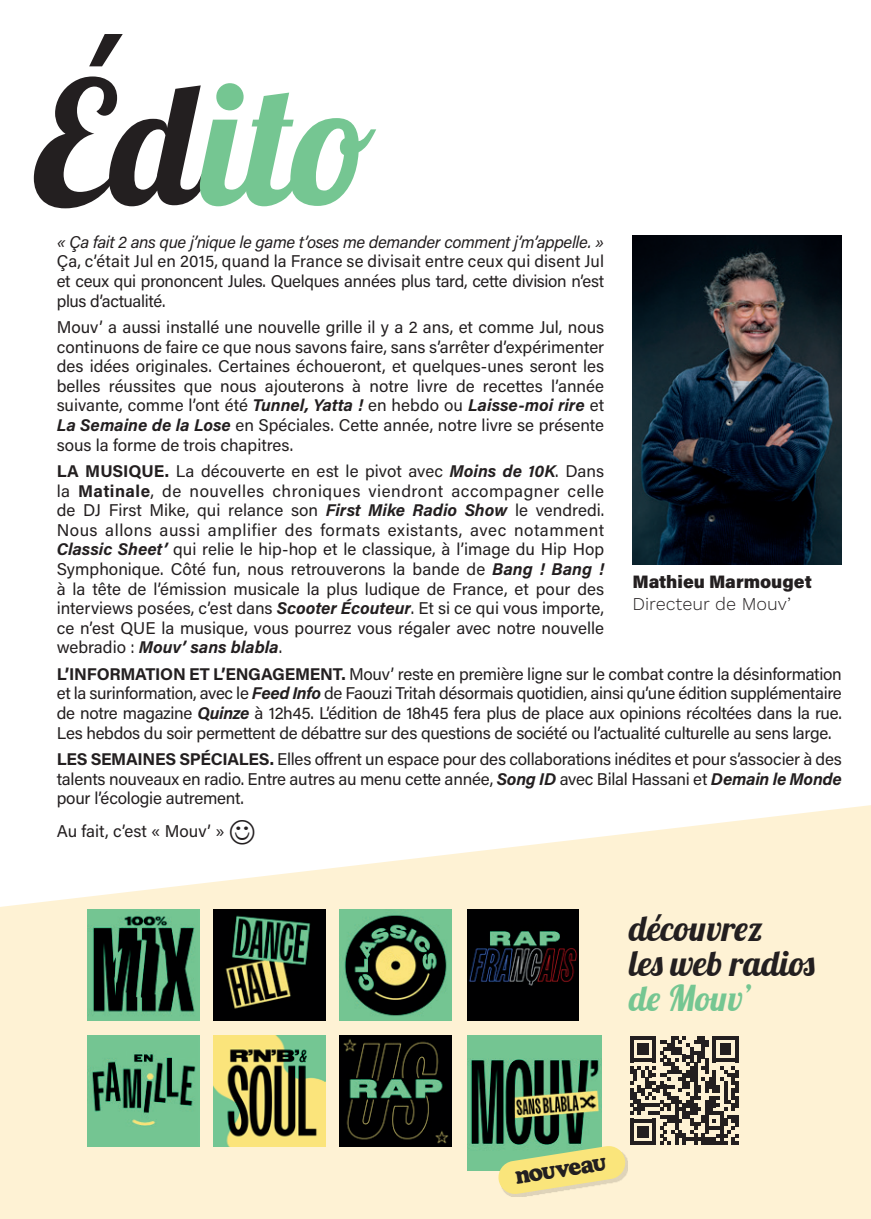
<style>
.page{position:relative;width:871px;height:1219px;background:#fff}
.page>*{position:absolute;margin:0;border:0;box-sizing:border-box;transform-origin:0 0}
.t1{font:171.2px "Lobster";color:#75c692}
.t2{font:35px/35px "Lobster";color:#231f20}
.t3{font:35px "Lobster";color:#75c692}
.t4{font:19px "Soap";color:#231f20}
.t5{font:900 18px "Acumin Pro";color:#231f20}
.t6{font:300 18px "Work Sans";color:#231f20}
.t7{font:17px/19.6px "Acumin Pro";letter-spacing:-.01em;color:#231f20;text-align:justify}
.t8{font:italic 17px "Acumin Pro";letter-spacing:-.025em;color:#231f20}
.s1{color:#231f20}
.s2{font-weight:700;font-style:italic}
.s3{font-weight:700}
</style>
<div class="page">
<svg style="left:0;top:805px;width:870px;height:414px;fill:#fef2d4"></svg>
<img style="left:632px;top:235px;width:209px;height:330px">
<img style="left:88px;top:909px;width:111px;height:112px">
<img style="left:339px;top:909px;width:112px;height:112px">
<img style="left:339px;top:1035px;width:112px;height:112px">
<img style="left:213px;top:1035px;width:112px;height:112px">
<img style="left:88px;top:1035px;width:111px;height:112px">
<img style="left:213px;top:909px;width:112px;height:112px">
<img style="left:467px;top:909px;width:111px;height:112px">
<img style="left:467px;top:1035px;width:134px;height:135px">
<div style="left:501px;top:1149px;width:127px;height:48px;background:#231f20;opacity:.15"></div>
<svg style="left:497px;top:1036px;width:241px;height:159px;background:#a0a784"></svg>
<svg style="left:230px;top:820px;width:24px;height:25px"></svg>
<h1 class="t1" style="left:33px;top:34px;width:337px"><span class="s1">Éd</span>ito</h1>
<p class="t8" style="left:57px;top:230px;width:548px">« Ça fait 2 ans que j’nique le game t’oses me demander comment j’m’appelle. »</p>
<p class="t7" style="left:57px;top:251px;width:548px">Ça, c’était Jul en 2015, quand la France se divisait entre ceux qui disent Jul et ceux qui prononcent Jules. Quelques années plus tard, cette division n’est plus d’actualité.</p>
<p class="t7" style="left:57px;top:317px;width:549px">Mouv’ a aussi installé une nouvelle grille il y a 2 ans, et comme Jul, nous continuons de faire ce que nous savons faire, sans s’arrêter d’expérimenter des idées originales. Certaines échoueront, et quelques-unes seront les belles réussites que nous ajouterons à notre livre de recettes l’année suivante, comme l’ont été <span class="s2">Tunnel, Yatta !</span> en hebdo ou <span class="s2">Laisse-moi rire</span> et <span class="s2">La Semaine de la Lose</span> en Spéciales. Cette année, notre livre se présente sous la forme de trois chapitres.</p>
<p class="t7" style="left:57px;top:461px;width:549px"><span class="s3">LA MUSIQUE.</span> La découverte en est le pivot avec <span class="s2">Moins de 10K</span>. Dans la <span class="s3">Matinale</span>, de nouvelles chroniques viendront accompagner celle de DJ First Mike, qui relance son <span class="s2">First Mike Radio Show</span> le vendredi.<br>Nous allons aussi amplifier des formats existants, avec notamment <span class="s2">Classic Sheet’</span> qui relie le hip-hop et le classique, à l’image du Hip Hop Symphonique. Côté fun, nous retrouverons la bande de <span class="s2">Bang ! Bang ! </span>à la tête de l’émission musicale la plus ludique de France, et pour des interviews posées, c’est dans <span class="s2">Scooter Écouteur</span>. Et si ce qui vous importe, ce n’est QUE la musique, vous pourrez vous régaler avec notre nouvelle webradio : <span class="s2">Mouv’ sans blabla</span>.</p>
<p class="t7" style="left:57px;top:663px;width:786px"><span class="s3">L’INFORMATION ET L’ENGAGEMENT.</span> Mouv’ reste en première ligne sur le combat contre la désinformation et la surinformation, avec le <span class="s2">Feed Info</span> de Faouzi Tritah désormais quotidien, ainsi qu’une édition supplémentaire de notre magazine <span class="s2">Quinze</span> à 12h45. L’édition de 18h45 fera plus de place aux opinions récoltées dans la rue.<br>Les hebdos du soir permettent de débattre sur des questions de société ou l’actualité culturelle au sens large.</p>
<p class="t7" style="left:57px;top:749px;width:786px"><span class="s3">LES SEMAINES SPÉCIALES.</span> Elles offrent un espace pour des collaborations inédites et pour s’associer à des talents nouveaux en radio. Entre autres au menu cette année, <span class="s2">Song ID</span> avec Bilal Hassani et <span class="s2">Demain le Monde </span>pour l’écologie autrement.</p>
<p class="t7" style="left:57px;top:821px;width:169px">Au fait, c’est « Mouv’ »</p>
<p class="t5" style="left:632px;top:569px;width:181px">Mathieu Marmouget</p>
<p class="t6" style="left:632px;top:593px;width:160px">Directeur de Mouv’</p>
<h2 class="t2" style="left:628px;top:914px;width:188px">découvrez<br>les web radios</h2>
<h2 class="t3" style="left:628px;top:976px;width:124px">de Mouv’</h2>
<p class="t4" style="left:513px;top:1167px;width:93px;rotate:-9deg">Nouveau</p>
</div>
